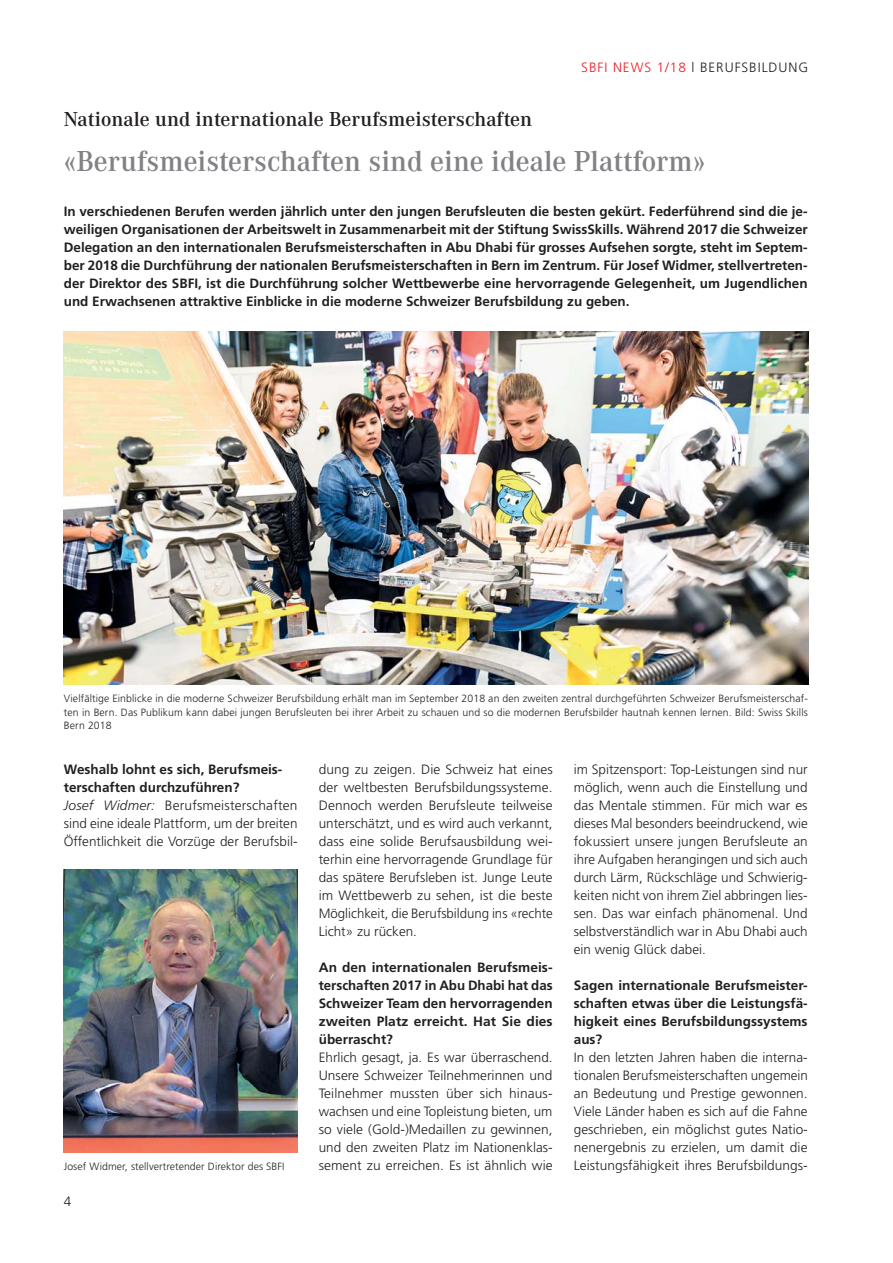
<style>
.page{position:relative;width:893px;height:1263px;background:#fff}
.page>*{position:absolute;margin:0;border:0;box-sizing:border-box;transform-origin:0 0}
.t1{font:30px "Corporate ATOT Dem";color:#808285}
.t2{font:21px "Corporate ATOT Dem";color:#231f20}
.t3{font:300 13.5px/18px "Frutiger LT Std";color:#231f20;text-align:justify}
.t4{font:700 13.5px/18px "Frutiger LT Std";color:#231f20;text-align:justify}
.t5{font:300 13.5px "Frutiger LT Std";letter-spacing:.07em;color:#231f20}
.t6{font:300 10.5px/13.5px "Frutiger LT Std";letter-spacing:.01em;color:#231f20;text-align:justify}
.s1{color:#ed1c24}
.s2{font-weight:700}
.s3{font-style:italic}
</style>
<div class="page">
<img style="left:64px;top:332px;width:744px;height:353px">
<img style="left:64px;top:870px;width:234px;height:282px">
<p class="t5" style="left:581px;top:62px;width:228px"><span class="s1">SBFI NEWS 1/18</span> l BERUFSBILDUNG</p>
<h2 class="t2" style="left:64px;top:107px;width:470px">Nationale und internationale Berufsmeisterschaften</h2>
<h1 class="t1" style="left:64px;top:143px;width:643px">«Berufsmeisterschaften sind eine ideale Plattform»</h1>
<p class="t4" style="left:64px;top:203px;width:745px">In verschiedenen Berufen werden jährlich unter den jungen Berufsleuten die besten gekürt. Federführend sind die je&shy;weiligen Organisationen der Arbeitswelt in Zusammenarbeit mit der Stiftung SwissSkills. Während 2017 die Schweizer Delegation an den internationalen Berufsmeisterschaften in Abu Dhabi für grosses Aufsehen sorgte, steht im Septem&shy;ber 2018 die Durchführung der nationalen Berufsmeisterschaften in Bern im Zentrum. Für Josef Widmer, stellvertreten&shy;der Direktor des SBFI, ist die Durchführung solcher Wettbewerbe eine hervorragende Gelegenheit, um Jugendlichen und Erwachsenen attraktive Einblicke in die moderne Schweizer Berufsbildung zu geben.</p>
<p class="t6" style="left:64px;top:692px;width:745px">Vielfältige Einblicke in die moderne Schweizer Berufsbildung erhält man im September 2018 an den zweiten zentral durchgeführten Schweizer Berufsmeisterschaf&shy;ten in Bern. Das Publikum kann dabei jungen Berufsleuten bei ihrer Arbeit zu schauen und so die modernen Berufsbilder hautnah kennen lernen. Bild: Swiss Skills Bern 2018</p>
<p class="t3" style="left:64px;top:761px;width:235px;text-align:left"><span class="s2">Weshalb lohnt es sich, Berufsmeis&shy;terschaften durchzuführen?<br></span><span class="s3">Josef Widmer:</span> Berufsmeisterschaften sind eine ideale Plattform, um der breiten Öffentlichkeit die Vorzüge der Berufsbil-</p>
<p class="t6" style="left:64px;top:1160px;width:222px">Josef Widmer, stellvertretender Direktor des SBFI</p>
<p class="t3" style="left:64px;top:1193px;width:9px">4</p>
<p class="t3" style="left:319px;top:761px;width:235px">dung zu zeigen. Die Schweiz hat eines der weltbesten Berufsbildungssysteme.<br>Dennoch werden Berufsleute teilweise unterschätzt, und es wird auch verkannt, dass eine solide Berufsausbildung wei&shy;terhin eine hervorragende Grundlage für das spätere Berufsleben ist. Junge Leute im Wettbewerb zu sehen, ist die beste Möglichkeit, die Berufsbildung ins «rechte Licht» zu rücken.</p>
<p class="t4" style="left:319px;top:959px;width:235px">An den internationalen Berufsmeis&shy;terschaften 2017 in Abu Dhabi hat das Schweizer Team den hervorragenden zweiten Platz erreicht. Hat Sie dies überrascht?</p>
<p class="t3" style="left:319px;top:1049px;width:235px">Ehrlich gesagt, ja. Es war überraschend.<br>Unsere Schweizer Teilnehmerinnen und Teilnehmer mussten über sich hinaus&shy;wachsen und eine Topleistung bieten, um so viele (Gold-)Medaillen zu gewinnen, und den zweiten Platz im Nationenklas&shy;sement zu erreichen. Es ist ähnlich wie</p>
<p class="t3" style="left:574px;top:761px;width:235px">im Spitzensport: Top-Leistungen sind nur möglich, wenn auch die Einstellung und das Mentale stimmen. Für mich war es dieses Mal besonders beeindruckend, wie fokussiert unsere jungen Berufsleute an ihre Aufgaben herangingen und sich auch durch Lärm, Rückschläge und Schwierig&shy;keiten nicht von ihrem Ziel abbringen lies&shy;sen. Das war einfach phänomenal. Und selbstverständlich war in Abu Dhabi auch ein wenig Glück dabei.</p>
<p class="t4" style="left:574px;top:977px;width:235px">Sagen internationale Berufsmeister&shy;schaften etwas über die Leistungsfä&shy;higkeit eines Berufsbildungssystems aus?</p>
<p class="t3" style="left:574px;top:1049px;width:235px">In den letzten Jahren haben die interna&shy;tionalen Berufsmeisterschaften ungemein an Bedeutung und Prestige gewonnen.<br>Viele Länder haben es sich auf die Fahne geschrieben, ein möglichst gutes Natio&shy;nenergebnis zu erzielen, um damit die Leistungsfähigkeit ihres Berufsbildungs-</p>
</div>
